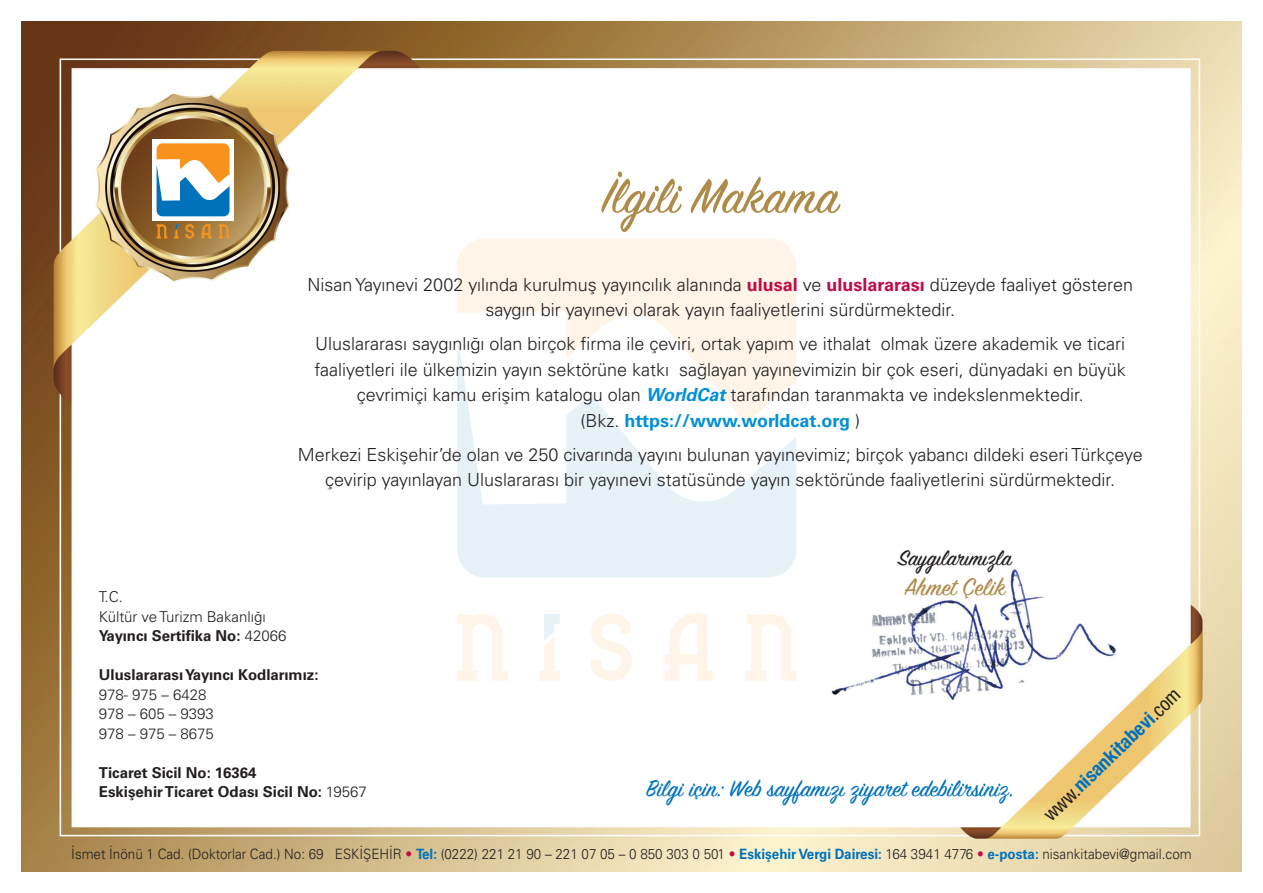
<style>
.page{position:relative;width:1263px;height:893px;background:#fff}
.page>*{position:absolute;margin:0;border:0;box-sizing:border-box;transform-origin:0 0}
.t1{font:54px "Sign Painter House Script";color:#af8b4a}
.t2{font:27px "Sign Painter House Script";color:#af8b4a}
.t3{font:25.5px "Sign Painter House Script";color:#0072bc}
.t4{font:24px "Sign Painter House Script";color:#231f20}
.t5{font:700 19.5px "Helvetica 77 Cn";color:#0072bc}
.t6{font:300 18px/25.5px "Univers LT Std 45";color:#231f20;text-align:center}
.t7{font:300 15px/19.5px "Univers LT Std 45";color:#231f20}
.t8{font:300 15px/19.5px "Univers LT Std 45";color:#231f20}
.t9{font:300 14.25px "Univers LT Std 45";color:#231f20;scale:.94 1}
.s1{color:#c30945}
.s2{font-style:italic;color:#008fd5}
.s3{color:#008fd5}
.s4{font-style:inherit}
.s5{font-family:"Helvetica 57 Cn";font-weight:400;color:#231f20}
.s6{color:#0072bc}
</style>
<div class="page">
<img style="left:21px;top:21px;width:1221px;height:851px">
<svg style="left:457px;top:613px;width:339px;height:68px"></svg>
<div style="left:437px;top:218px;width:379px;height:380px;background:#fff"></div>
<svg style="left:457px;top:423px;width:339px;height:154px;fill:#e6f1f8"></svg>
<svg style="left:457px;top:238px;width:339px;height:185px;fill:#fef4e8"></svg>
<svg style="left:157px;top:224px;width:73px;height:15px"></svg>
<div style="left:152px;top:139px;width:82px;height:82px;background:#fff"></div>
<svg style="left:157px;top:143px;width:73px;height:73px"></svg>
<img style="left:825px;top:566px;width:293px;height:137px">
<h1 class="t1" style="left:602px;top:163px;width:238px">İlgili Makama</h1>
<p class="t6" style="left:307px;top:272px;width:827px">Nisan Yayınevi 2002 yılında kurulmuş yayıncılık alanında <span class="s1">ulusal</span> ve <span class="s1">uluslararası</span> düzeyde faaliyet gösteren saygın bir yayınevi olarak yayın faaliyetlerini sürdürmektedir.</p>
<p class="t6" style="left:315px;top:331px;width:813px">Uluslararası saygınlığı olan birçok firma ile çeviri, ortak yapım ve ithalat olmak üzere akademik ve ticari faaliyetleri ile ülkemizin yayın sektörüne katkı sağlayan yayınevimizin bir çok eseri, dünyadaki en büyük çevrimiçi kamu erişim katalogu olan <span class="s2">WorldCat</span> tarafından taranmakta ve indekslenmektedir.<br>(Bkz. <span class="s3">https://www.worldcat.org</span> )</p>
<p class="t6" style="left:298px;top:442px;width:846px">Merkezi Eskişehir’de olan ve 250 civarında yayını bulunan yayınevimiz; birçok yabancı dildeki eseri Türkçeye çevirip yayınlayan Uluslararası bir yayınevi statüsünde yayın sektöründe faaliyetlerini sürdürmektedir.</p>
<p class="t7" style="left:99px;top:587px;width:189px">T.C.<br>Kültür ve Turizm Bakanlığı<br><span class="s4">Yayıncı Sertifika No:</span> 42066</p>
<p class="t8" style="left:99px;top:665px;width:221px">Uluslararası Yayıncı Kodlarımız:</p>
<p class="t7" style="left:99px;top:685px;width:117px">978- 975 – 6428<br>978 – 605 – 9393<br>978 – 975 – 8675</p>
<p class="t8" style="left:99px;top:763px;width:269px">Ticaret Sicil No: 16364<br>Eskişehir Ticaret Odası Sicil No: <span class="s4">19567</span></p>
<h3 class="t4" style="left:898px;top:543px;width:115px">Saygılarımızla</h3>
<h2 class="t2" style="left:905px;top:570px;width:102px">Ahmet Çelik</h2>
<h3 class="t3" style="left:646px;top:773px;width:369px">Bilgi için: Web sayfamızı ziyaret edebilirsiniz.</h3>
<p class="t5" style="left:1038px;top:809px;width:183px;rotate:-44deg"><span class="s5">www.</span>nisankitabevi<span class="s5">.com</span></p>
<p class="t9" style="left:71px;top:845px;width:1193px">İsmet İnönü 1 Cad. (Doktorlar Cad.) No: 69 ESKI ŞEHI R <span class="s1">•</span> <span class="s6">Tel:</span> (0222) 221 21 90 – 221 07 05 – 0 850 303 0 501 <span class="s1">•</span> <span class="s6">Eskişehir Vergi Dairesi:</span> 164 3941 4776 <span class="s1">•</span> <span class="s6">e-posta:</span> nisankitabevi@gmail.com</p>
</div>
